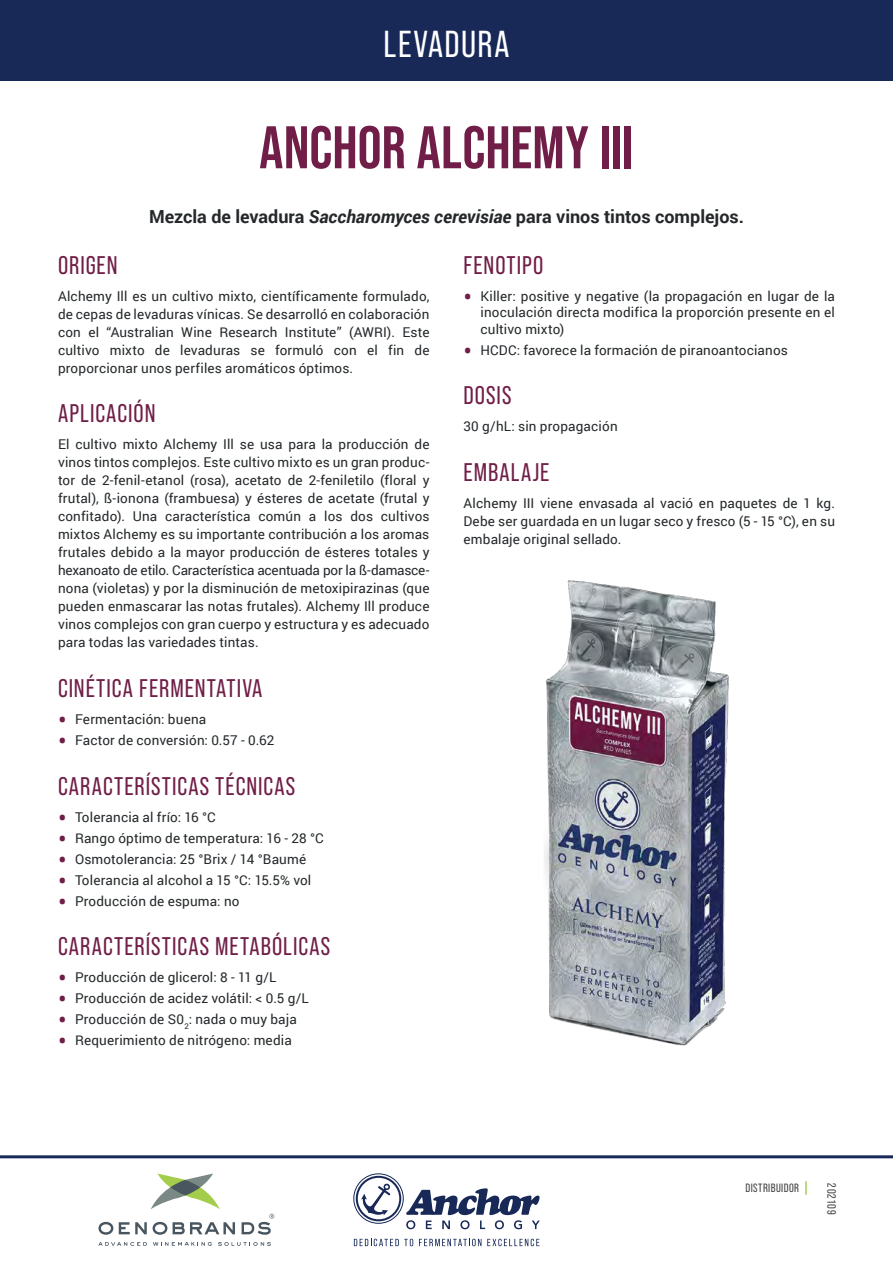
<style>
.page{position:relative;width:893px;height:1263px;background:#fff}
.page>*{position:absolute;margin:0;border:0;box-sizing:border-box;transform-origin:0 0}
.t1{font:700 60px "Bebas Neue Pro";color:#701e47}
.t2{font:37.5px "Bebas Neue Pro";letter-spacing:.045em;color:#fff}
.t3{font:25.5px "Bebas Neue Pro";letter-spacing:.045em;color:#701e47}
.t4{font:700 18px "Roboto";color:#24282a}
.t5{font:13.5px/18px "Roboto";letter-spacing:.01em;color:#24282a;text-align:justify}
.t6{font:12px "Bebas Neue Pro";letter-spacing:.04em;color:#414142}
.s1{font-style:italic}
.s2{font-size:25.5px;color:#701e47}
.s3{font-weight:700;font-size:13.5px;color:#8dc641}
</style>
<div class="page">
<div style="left:0;top:0;width:893px;height:80px;background:#182957"></div>
<img style="left:544px;top:580px;width:185px;height:466px">
<svg style="left:119px;top:1222px;width:28px;height:12px"></svg>
<svg style="left:98px;top:1222px;width:15px;height:13px"></svg>
<svg style="left:153px;top:1222px;width:14px;height:13px"></svg>
<svg style="left:173px;top:1222px;width:62px;height:12px"></svg>
<svg style="left:242px;top:1214px;width:32px;height:21px"></svg>
<svg style="left:151px;top:1173px;width:69px;height:36px"></svg>
<svg style="left:170px;top:1180px;width:30px;height:15px"></svg>
<svg style="left:98px;top:1242px;width:49px;height:4px"></svg>
<svg style="left:218px;top:1242px;width:53px;height:4px"></svg>
<svg style="left:153px;top:1242px;width:59px;height:4px"></svg>
<svg style="left:353px;top:1173px;width:187px;height:56px"></svg>
<svg style="left:354px;top:1239px;width:59px;height:7px"></svg>
<svg style="left:419px;top:1239px;width:62px;height:7px"></svg>
<svg style="left:487px;top:1239px;width:52px;height:7px"></svg>
<hr style="left:0;top:1155px;width:893px;height:3px;background:#182957">
<h2 class="t2" style="left:384px;top:23px;width:127px">LEVADURA</h2>
<h1 class="t1" style="left:259px;top:113px;width:376px">ANCHOR ALCHEMY III</h1>
<h3 class="t4" style="left:149px;top:204px;width:596px">Mezcla de levadura <span class="s1">Saccharomyces cerevisiae</span> para vinos tintos complejos.</h3>
<h3 class="t3" style="left:58px;top:251px;width:61px">ORIGEN</h3>
<p class="t5" style="left:58px;top:287px;width:373px">Alchemy Ill es un cultivo mixto, científicamente formulado, de cepas de levaduras vínicas. Se desarrolló en colaboración con el “Australian Wine Research Institute” (AWRI). Este cultivo mixto de levaduras se formuló con el fin de proporcionar unos perfiles aromáticos óptimos.</p>
<h3 class="t3" style="left:58px;top:399px;width:99px">APLICACIÓN</h3>
<p class="t5" style="left:58px;top:435px;width:373px">El cultivo mixto Alchemy Ill se usa para la producción de vinos tintos complejos. Este cultivo mixto es un gran produc&shy;tor de 2-fenil-etanol (rosa), acetato de 2-feniletilo (floral y frutal), ß-ionona (frambuesa) y ésteres de acetate (frutal y confitado). Una característica común a los dos cultivos mixtos Alchemy es su importante contribución a los aromas frutales debido a la mayor producción de ésteres totales y hexanoato de etilo. Característica acentuada por la ß-damasce&shy;nona (violetas) y por la disminución de metoxipirazinas (que pueden enmascarar las notas frutales). Alchemy Ill produce vinos complejos con gran cuerpo y estructura y es adecuado para todas las variedades tintas.</p>
<h3 class="t3" style="left:58px;top:674px;width:206px">CINÉTICA FERMENTATIVA</h3>
<p class="t5" style="left:58px;top:710px;width:150px"><span class="s2">•</span> Fermentación: buena</p>
<p class="t5" style="left:58px;top:731px;width:218px"><span class="s2">•</span> Factor de conversión: 0.57 - 0.62</p>
<h3 class="t3" style="left:58px;top:771px;width:239px">CARACTERÍSTICAS TÉCNICAS</h3>
<p class="t5" style="left:58px;top:807px;width:159px"><span class="s2">•</span> Tolerancia al frío: 16 °C</p>
<p class="t5" style="left:58px;top:828px;width:267px"><span class="s2">•</span> Rango óptimo de temperatura: 16 - 28 °C</p>
<p class="t5" style="left:58px;top:849px;width:250px"><span class="s2">•</span> Osmotolerancia: 25 °Brix / 14 °Baumé</p>
<p class="t5" style="left:58px;top:870px;width:255px"><span class="s2">•</span> Tolerancia al alcohol a 15 °C: 15.5% vol</p>
<p class="t5" style="left:58px;top:891px;width:183px"><span class="s2">•</span> Producción de espuma: no</p>
<h3 class="t3" style="left:58px;top:932px;width:274px">CARACTERÍSTICAS METABÓLICAS</h3>
<p class="t5" style="left:58px;top:968px;width:220px"><span class="s2">•</span> Producción de glicerol: 8 - 11 g/L</p>
<p class="t5" style="left:58px;top:989px;width:252px"><span class="s2">•</span> Producción de acidez volátil: &lt; 0.5 g/L</p>
<p class="t5" style="left:58px;top:1010px;width:240px"><span class="s2">•</span> Producción de S0<sub>2</sub>: nada o muy baja</p>
<p class="t5" style="left:58px;top:1031px;width:235px"><span class="s2">•</span> Requerimiento de nitrógeno: media</p>
<h3 class="t3" style="left:463px;top:251px;width:81px">FENOTIPO</h3>
<p class="t5" style="left:480px;top:287px;width:356px;line-height:16.5px;text-indent:-17px"><span class="s2">•</span> Killer: positive y negative (la propagación en lugar de la inoculación directa modifica la proporción presente en el cultivo mixto)</p>
<p class="t5" style="left:463px;top:341px;width:326px"><span class="s2">•</span> HCDC: favorece la formación de piranoantocianos</p>
<h3 class="t3" style="left:463px;top:381px;width:49px">DOSIS</h3>
<p class="t5" style="left:463px;top:417px;width:156px">30 g/hL: sin propagación</p>
<h3 class="t3" style="left:463px;top:458px;width:87px">EMBALAJE</h3>
<p class="t5" style="left:463px;top:494px;width:373px">Alchemy III viene envasada al vació en paquetes de 1 kg.<br>Debe ser guardada en un lugar seco y fresco (5 - 15 °C), en su embalaje original sellado.</p>
<p class="t6" style="left:745px;top:1180px;width:64px">DISTRIBUIDOR <span class="s3">|</span></p>
<p class="t6" style="left:838px;top:1183px;width:33px;rotate:90deg">202109</p>
</div>
